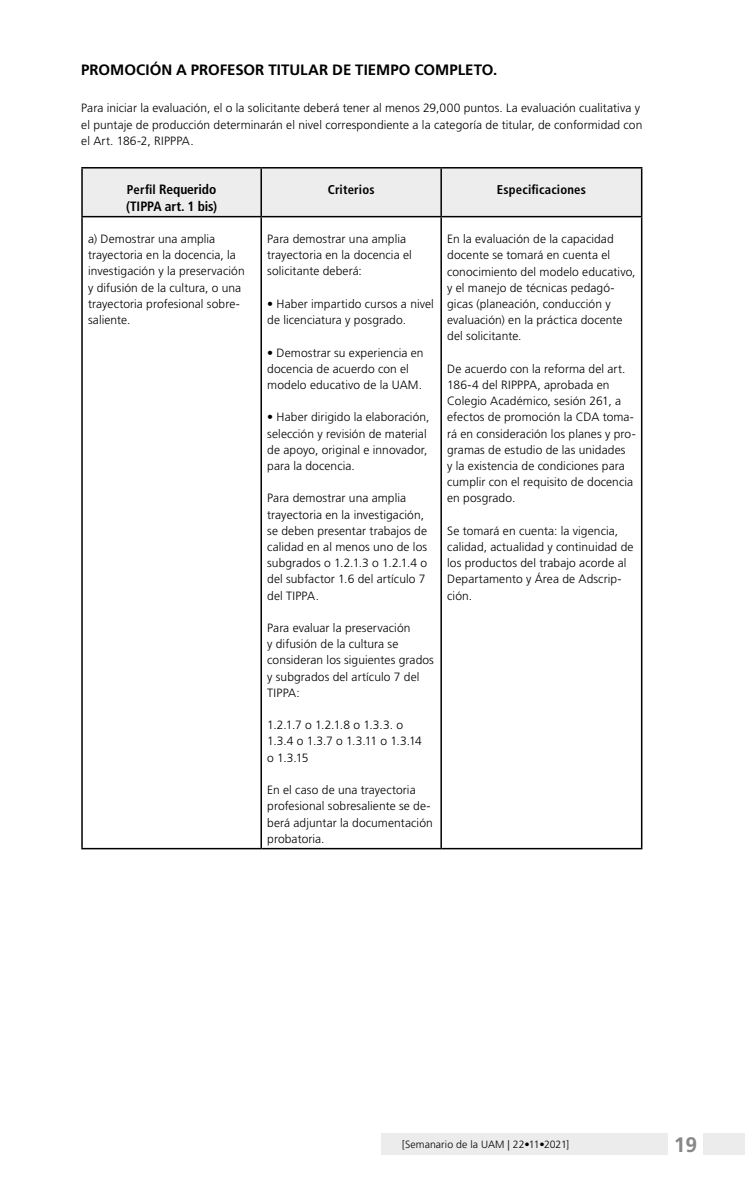
<style>
.page{position:relative;width:745px;height:1191px;background:#fff}
.page>*{position:absolute;margin:0;border:0;box-sizing:border-box;transform-origin:0 0}
.t1{font:700 21px "Frutiger LT Std";color:#878787}
.t2{font:700 15px "Frutiger LT Std";color:#000}
.t3{font:700 condensed 13.5px/16.2px "Frutiger LT Std";letter-spacing:-.005em;color:#000}
.t4{font:700 condensed 12.75px "Frutiger LT Std";letter-spacing:.015em;color:#000}
.t5{font:300 12px/16.2px "Frutiger LT Std";letter-spacing:.005em;color:#000}
.t6{font:300 10.5px "Frutiger LT Std";letter-spacing:.01em;color:#000}
.s1{font-size:12.75px}
</style>
<div class="page">
<div style="left:381px;top:1133px;width:363px;height:21px;background:#ececec"></div>
<div style="left:668px;top:1133px;width:34px;height:21px;background:#fff"></div>
<div style="left:83px;top:168px;width:557px;height:48px;background:#ededed"></div>
<hr style="left:81px;top:167px;width:180px;height:1px;background:#000">
<hr style="left:81px;top:168px;width:2px;height:48px;background:#000">
<hr style="left:261px;top:167px;width:180px;height:1px;background:#000">
<hr style="left:260px;top:168px;width:2px;height:48px;background:#000">
<hr style="left:441px;top:167px;width:201px;height:1px;background:#000">
<hr style="left:440px;top:168px;width:1px;height:48px;background:#000">
<hr style="left:640px;top:168px;width:2px;height:48px;background:#000">
<hr style="left:81px;top:216px;width:180px;height:1px;background:#000">
<hr style="left:81px;top:217px;width:2px;height:631px;background:#000">
<hr style="left:261px;top:216px;width:180px;height:1px;background:#000">
<hr style="left:260px;top:217px;width:2px;height:631px;background:#000">
<hr style="left:441px;top:216px;width:201px;height:1px;background:#000">
<hr style="left:440px;top:217px;width:1px;height:631px;background:#000">
<hr style="left:640px;top:217px;width:2px;height:631px;background:#000">
<hr style="left:81px;top:848px;width:180px;height:1px;background:#000">
<hr style="left:261px;top:848px;width:180px;height:1px;background:#000">
<hr style="left:441px;top:848px;width:201px;height:1px;background:#000">
<p class="t2" style="left:81px;top:61px;width:417px">PROMOCIÓN A PROFESOR TITULAR DE TIEMPO COMPLETO.</p>
<p class="t5" style="left:81px;top:100px;width:562px">Para iniciar la evaluación, el o la solicitante deberá tener al menos 29,000 puntos. La evaluación cualitativa y el puntaje de producción determinarán el nivel correspondiente a la categoría de titular, de conformidad con el Art. 186-2, RIPPPA.</p>
<p class="t3" style="left:126px;top:182px;width:92px"><span class="s1">Perfil</span> Requerido (TIPPA art. 1 bis)</p>
<p class="t4" style="left:327px;top:182px;width:48px">Criterios</p>
<p class="t4" style="left:496px;top:182px;width:91px">Especificaciones</p>
<p class="t5" style="left:88px;top:231px;width:158px">a) Demostrar una amplia trayectoria en la docencia, la investigación y la preservación y difusión de la cultura, o una trayectoria profesional sobre&shy;saliente.</p>
<p class="t5" style="left:267px;top:231px;width:146px">Para demostrar una amplia trayectoria en la docencia el solicitante deberá:</p>
<p class="t5" style="left:447px;top:231px;width:190px">En la evaluación de la capacidad docente se tomará en cuenta el conocimiento del modelo educativo, y el manejo de técnicas pedagó&shy;gicas (planeación, conducción y evaluación) en la práctica docente del solicitante.</p>
<p class="t5" style="left:447px;top:361px;width:190px">De acuerdo con la reforma del art.<br>186-4 del RIPPPA, aprobada en<br>Colegio Académico, sesión 261, a efectos de promoción la CDA toma&shy;rá en consideración los planes y pro&shy;gramas de estudio de las unidades<br>y la existencia de condiciones para cumplir con el requisito de docencia en posgrado.</p>
<p class="t5" style="left:447px;top:523px;width:188px">Se tomará en cuenta: la vigencia, calidad, actualidad y continuidad de los productos del trabajo acorde al<br>Departamento y Área de Adscrip&shy;ción.</p>
<p class="t5" style="left:267px;top:296px;width:168px">• Haber impartido cursos a nivel de licenciatura y posgrado.</p>
<p class="t5" style="left:267px;top:344px;width:158px">• Demostrar su experiencia en docencia de acuerdo con el modelo educativo de la UAM.</p>
<p class="t5" style="left:267px;top:409px;width:164px">• Haber dirigido la elaboración, selección y revisión de material de apoyo, original e innovador, para la docencia.</p>
<p class="t5" style="left:267px;top:490px;width:161px">Para demostrar una amplia trayectoria en la investigación, se deben presentar trabajos de calidad en al menos uno de los subgrados o 1.2.1.3 o 1.2.1.4 o del subfactor 1.6 del artículo 7 del TIPPA.</p>
<p class="t5" style="left:267px;top:620px;width:168px">Para evaluar la preservación<br>y difusión de la cultura se consideran los siguientes grados y subgrados del artículo 7 del<br>TIPPA:</p>
<p class="t5" style="left:267px;top:717px;width:156px">1.2.1.7 o 1.2.1.8 o 1.3.3. o<br>1.3.4 o 1.3.7 o 1.3.11 o 1.3.14 o 1.3.15</p>
<p class="t5" style="left:267px;top:782px;width:167px">En el caso de una trayectoria profesional sobresaliente se de&shy;berá adjuntar la documentación probatoria.</p>
<p class="t6" style="left:402px;top:1138px;width:168px">[Semanario de la UAM | 22•11•2021]</p>
<h1 class="t1" style="left:673px;top:1132px;width:25px">19</h1>
</div>
